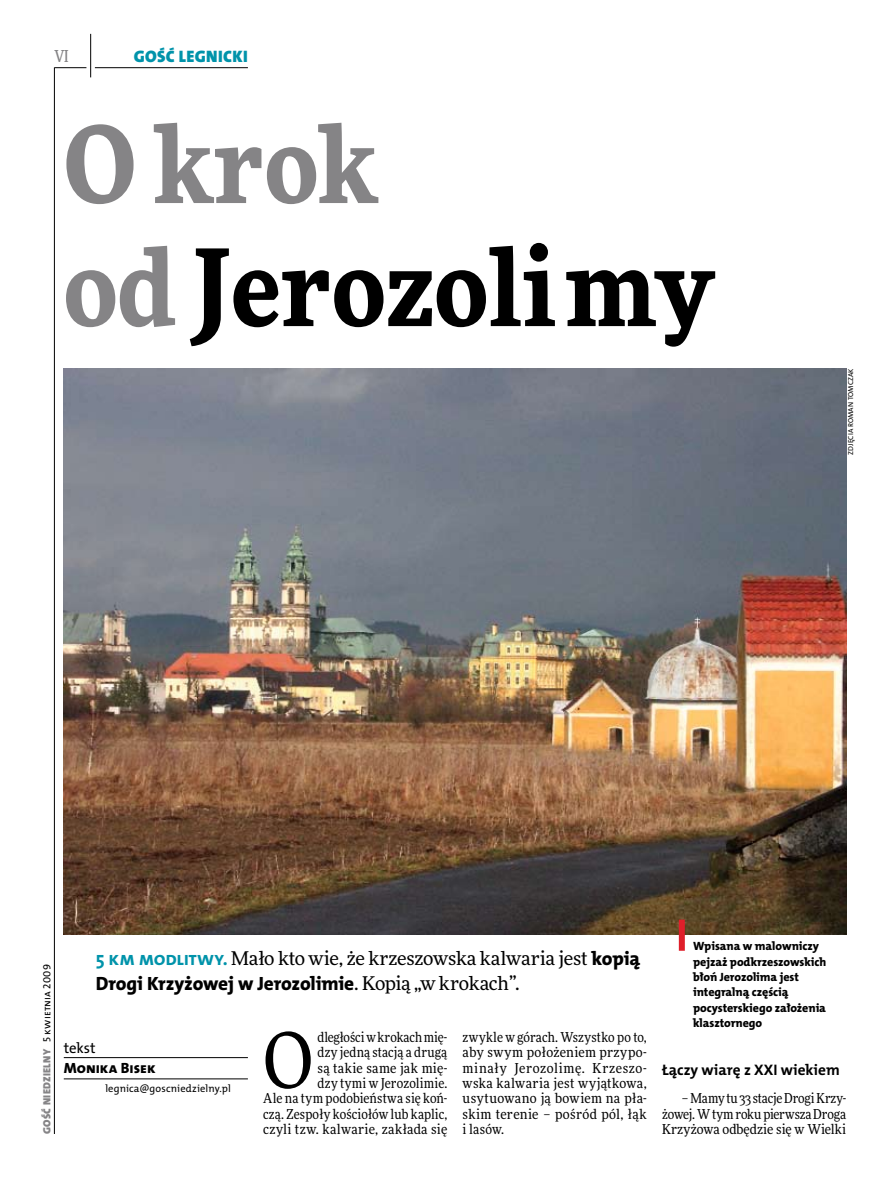
<style>
.page{position:relative;width:893px;height:1191px;background:#fff}
.page>*{position:absolute;margin:0;border:0;box-sizing:border-box;transform-origin:0 0}
.t1{font:900 106.5px/123px "Freeday Narrow";color:#000}
.t2{font:76.95px "Freeday Narrow News";color:#000}
.t3{font:19.35px "The Mix HP8 Ex Bld";letter-spacing:-.005em;color:#000}
.t4{font:18.9px "Freeday News";letter-spacing:-.015em;color:#000}
.t5{font:16.65px "The Mix HP9 Blk";letter-spacing:.02em;color:#0093aa}
.t6{font:500 16.5px "Freeday Narrow";color:#858486;scale:.9 1}
.t7{font:15.3px "The Mix HP7 Bld";color:#000}
.t8{font:14.85px "The Mix HP8 Ex Bld";color:#000}
.t9{font:14.85px "The Mix HP5 Plain";color:#000}
.t10{font:13.65px/15.3px "Freeday Narrow News";letter-spacing:.01em;color:#000;text-align:justify}
.t11{font:12px/15.3px "The Mix HP8 Ex Bld";letter-spacing:-.005em;color:#000}
.t12{font:10.5px "The Mix HP9 Blk";letter-spacing:.025em;color:#858486}
.t13{font:10.5px "The Mix HP5 Plain";color:#000}
.t14{font:7.2px "The Mix HP5 Plain";letter-spacing:.015em;color:#000}
.s1{color:#858486}
.s2{font-family:"The Mix HP5 Plain";color:#000}
.s3{font-family:"The Mix HP7 Bld";font-size:19.35px;color:#0093aa}
.s4{font-family:"The Mix HP8 Ex Bld";font-size:19.35px}
.s5{font-family:"Freeday News";font-size:18.9px}
</style>
<div class="page">
<hr style="left:54px;top:67px;width:1px;height:1067px;background:#000">
<hr style="left:90px;top:34px;width:1px;height:43px;background:#000">
<hr style="left:54px;top:67px;width:32px;height:1px;background:#000">
<hr style="left:95px;top:67px;width:153px;height:1px;background:#000">
<hr style="left:64px;top:1057px;width:184px;height:1px;background:#000">
<hr style="left:64px;top:1078px;width:184px;height:1px;background:#000">
<img style="left:64px;top:368px;width:782px;height:567px">
<div style="left:679px;top:919px;width:6px;height:31px;background:#df1f2a"></div>
<p class="t6" style="left:54px;top:46px;width:17px">VI</p>
<p class="t5" style="left:134px;top:46px;width:115px">GOŚĆ LEGN ICKI</p>
<h1 class="t1" style="left:64px;top:100px;width:652px"><span class="s1">O krok<br>od</span> Jerozolimy</h1>
<p class="t14" style="left:846px;top:455px;width:88px;rotate:-90deg">zdjęcia roman tomczak</p>
<p class="t12" style="left:40px;top:1134px;width:171px;rotate:-90deg">GOŚĆ NIEDZIELNY <span class="s2">5 kwietnia 2009</span></p>
<h3 class="t4" style="left:96px;top:946px;width:546px"><span class="s3">5 km modlitwy.</span> Mało kto wie, że krzeszowska kalwaria jest <span class="s4">kopią</span></h3>
<h3 class="t3" style="left:96px;top:971px;width:425px">Drogi Krzyżowej w Jerozolimie<span class="s5">. Kopią „w krokach”.</span></h3>
<p class="t9" style="left:64px;top:1038px;width:33px">tekst</p>
<p class="t8" style="left:64px;top:1058px;width:93px">Monika Bisek</p>
<p class="t13" style="left:105px;top:1081px;width:127px">legnica@goscniedzielny.pl</p>
<h2 class="t2" style="left:263px;top:1013px;width:51px">O</h2>
<p class="t10" style="left:263px;top:1029px;width:186px;text-align:right">dległości wkrokach mię-<br>dzy jedną stacją a drugą<br>są takie same jak mię-<br>dzy tymi w Jerozolimie.<br>Ale na tym podobieństwa się koń&shy;czą. Zespoły kościołów lub kaplic, czyli tzw. kalwarie, zakłada się</p>
<p class="t10" style="left:463px;top:1029px;width:186px">zwykle w górach. Wszystko po to, aby swym położeniem przypo&shy;minały Jerozolimę. Krzeszo&shy;wska kalwaria jest wyjątkowa, usytuowano ją bowiem na pła&shy;skim terenie – pośród pól, łąk i lasów.</p>
<p class="t11" style="left:693px;top:938px;width:135px">Wpisana w malowniczy pejzaż podkrzeszowskich błoń Jerozolima jest integralną częścią pocysterskiego założenia klasztornego</p>
<p class="t7" style="left:662px;top:1059px;width:179px">Łączy wiarę z XXI wiekiem</p>
<p class="t10" style="left:662px;top:1090px;width:186px;text-indent:20px">– Mamy tu33 stacje Drogi Krzy&shy;żowej. Wtym roku pierwsza Droga Krzyżowa odbędzie się w Wielki</p>
</div>
